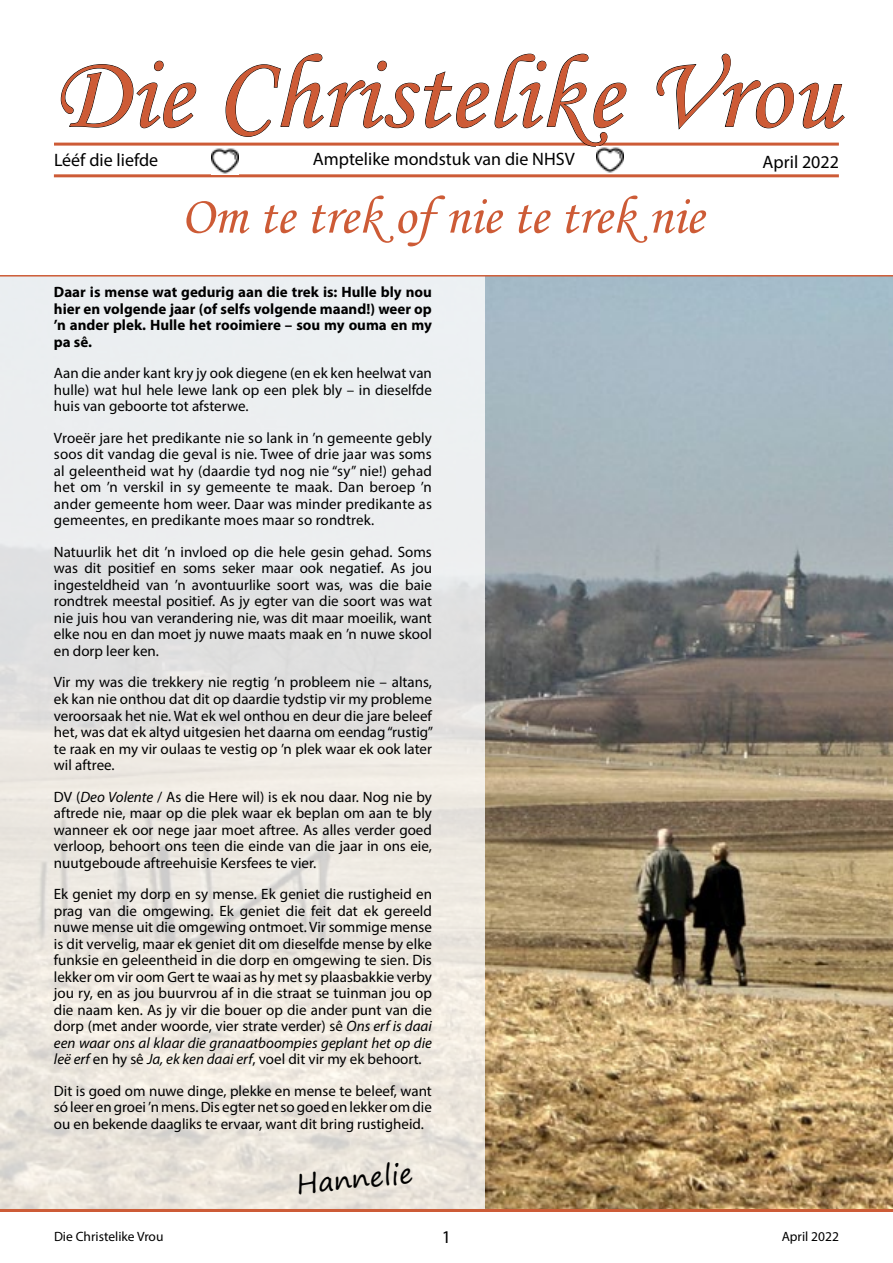
<style>
.page{position:relative;width:893px;height:1263px;background:#fff}
.page>*{position:absolute;margin:0;border:0;box-sizing:border-box;transform-origin:0 0}
.t1{font:105px "Monotype Corsiva";letter-spacing:.01em;color:#cd5b36}
.t2{font:54px "Monotype Corsiva";color:#cd5b36}
.t3{font:27px "Segoe Print";color:#000}
.t4{font:18px "Myriad Pro";color:#000}
.t5{font:15px/16.5px "Myriad Pro";color:#000;text-align:justify}
.t6{font:700 15px/16.5px "Myriad Pro";color:#000;text-align:justify}
.t7{font:13.5px "Myriad Pro";color:#000}
.s1{font-style:italic}
</style>
<div class="page">
<hr style="left:54px;top:143px;width:785px;height:3px;background:#cd5b36">
<hr style="left:54px;top:174px;width:785px;height:3px;background:#cd5b36">
<svg style="left:61px;top:60px;width:135px;height:69px"></svg>
<svg style="left:225px;top:53px;width:402px;height:94px"></svg>
<svg style="left:656px;top:53px;width:189px;height:77px"></svg>
<img style="left:596px;top:147px;width:27px;height:26px">
<img style="left:212px;top:148px;width:27px;height:26px">
<img style="left:485px;top:277px;width:408px;height:932px">
<svg style="left:0;top:277px;width:485px;height:932px;background:#e9e7e4"></svg>
<hr style="left:0;top:1209px;width:893px;height:3px;background:#cd5b36">
<hr style="left:0;top:275px;width:893px;height:2px;background:#cd5b36">
<h1 class="t1" style="left:54px;top:30px;width:787px">Die Christelike Vrou</h1>
<p class="t4" style="left:54px;top:149px;width:106px">Lééf die liefde</p>
<p class="t4" style="left:313px;top:148px;width:263px">Amptelike mondstuk van die NHSV</p>
<p class="t4" style="left:763px;top:151px;width:78px">April 2022</p>
<h2 class="t2" style="left:181px;top:183px;width:524px">Om te trek of nie te trek nie</h2>
<p class="t6" style="left:54px;top:284px;width:380px">Daar is mense wat gedurig aan die trek is: Hulle bly nou hier en volgende jaar (of selfs volgende maand!) weer op ’n ander plek. Hulle het rooimiere – sou my ouma en my pa sê.</p>
<p class="t5" style="left:54px;top:365px;width:379px">Aan die ander kant kry jy ook diegene (en ek ken heelwat van hulle) wat hul hele lewe lank op een plek bly – in dieselfde huis van geboorte tot afsterwe.</p>
<p class="t5" style="left:54px;top:429px;width:380px">Vroeër jare het predikante nie so lank in ’n gemeente gebly soos dit vandag die geval is nie. Twee of drie jaar was soms al geleentheid wat hy (daardie tyd nog nie “sy” nie!) gehad het om ’n verskil in sy gemeente te maak. Dan beroep ’n ander gemeente hom weer. Daar was minder predikante as gemeentes, en predikante moes maar so rondtrek.</p>
<p class="t5" style="left:54px;top:543px;width:380px">Natuurlik het dit ’n invloed op die hele gesin gehad. Soms was dit positief en soms seker maar ook negatief. As jou ingesteldheid van ’n avontuurlike soort was, was die baie rondtrek meestal positief. As jy egter van die soort was wat nie juis hou van verandering nie, was dit maar moeilik, want elke nou en dan moet jy nuwe maats maak en ’n nuwe skool en dorp leer ken.</p>
<p class="t5" style="left:54px;top:674px;width:381px">Vir my was die trekkery nie regtig ’n probleem nie – altans, ek kan nie onthou dat dit op daardie tydstip vir my probleme veroorsaak het nie. Wat ek wel onthou en deur die jare beleef het, was dat ek altyd uitgesien het daarna om eendag “rustig” te raak en my vir oulaas te vestig op ’n plek waar ek ook later wil aftree.</p>
<p class="t5" style="left:54px;top:788px;width:380px">DV (<span class="s1">Deo Volente</span> / As die Here wil) is ek nou daar. Nog nie by aftrede nie, maar op die plek waar ek beplan om aan te bly wanneer ek oor nege jaar moet aftree. As alles verder goed verloop, behoort ons teen die einde van die jaar in ons eie, nuutgeboude aftreehuisie Kersfees te vier.</p>
<p class="t5" style="left:54px;top:885px;width:380px">Ek geniet my dorp en sy mense. Ek geniet die rustigheid en prag van die omgewing. Ek geniet die feit dat ek gereeld nuwe mense uit die omgewing ontmoet. Vir sommige mense is dit vervelig, maar ek geniet dit om dieselfde mense by elke funksie en geleentheid in die dorp en omgewing te sien. Dis lekker om vir oom Gert te waai as hy met sy plaasbakkie verby jou ry, en as jou buurvrou af in die straat se tuinman jou op die naam ken. As jy vir die bouer op die ander punt van die dorp (met ander woorde, vier strate verder) sê <span class="s1">Ons erf is daai een waar ons al klaar die granaatboompies geplant het op die leë erf</span> en hy sê <span class="s1">Ja, ek ken daai erf</span>, voel dit vir my ek behoort.</p>
<p class="t5" style="left:54px;top:1082px;width:379px">Dit is goed om nuwe dinge, plekke en mense te beleef, want só leer en groei ’n mens. Dis egter net so goed en lekker om die ou en bekende daagliks te ervaar, want dit bring rustigheid.</p>
<h3 class="t3" style="left:294px;top:1159px;width:119px;rotate:-5deg">Hannelie</h3>
<p class="t7" style="left:54px;top:1228px;width:111px">Die Christelike Vrou</p>
<p class="t4" style="left:442px;top:1225px;width:11px">1</p>
<p class="t7" style="left:782px;top:1228px;width:59px">April 2022</p>
</div>
